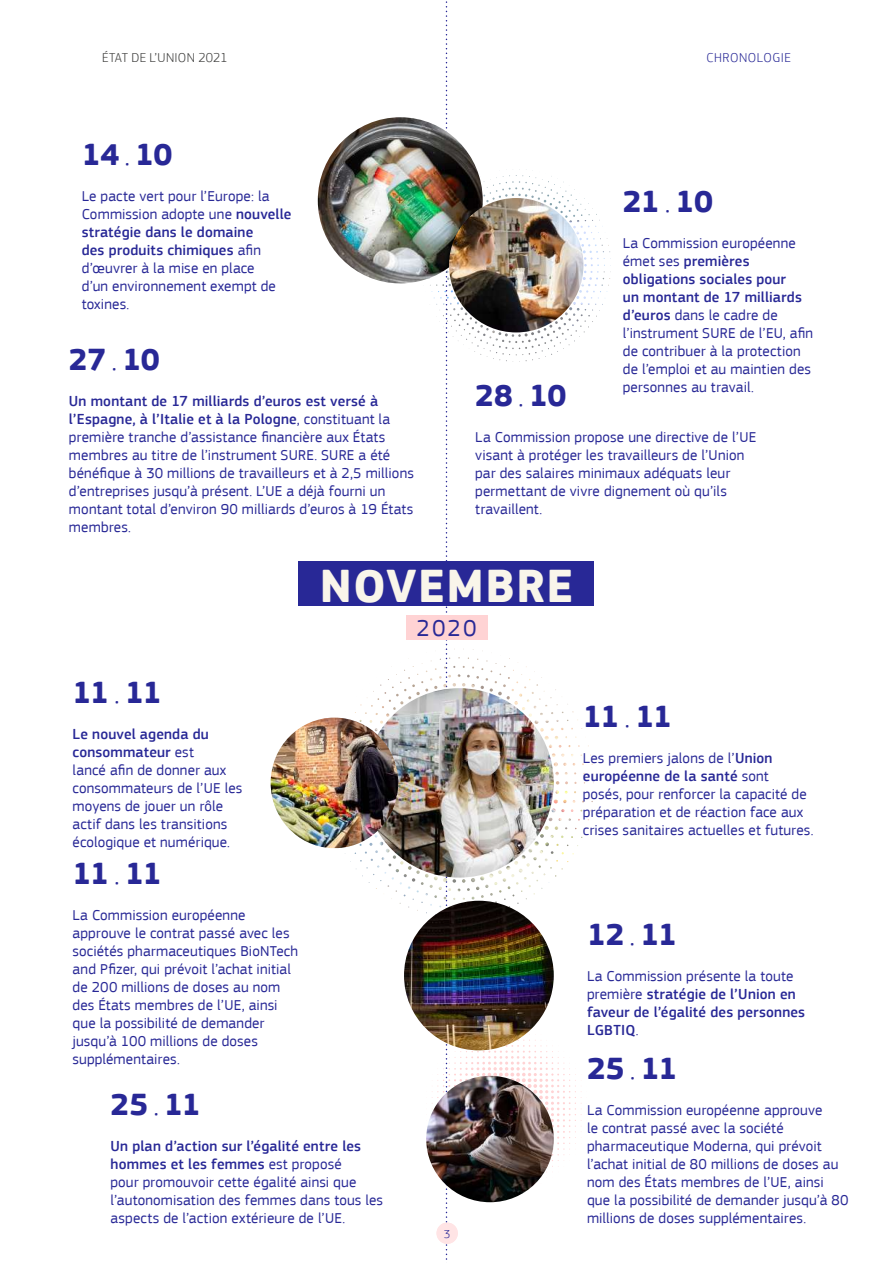
<style>
.page{position:relative;width:893px;height:1263px;background:#fff}
.page>*{position:absolute;margin:0;border:0;box-sizing:border-box;transform-origin:0 0}
.t1{font:700 48px "EC Square Sans Pro";letter-spacing:.025em;color:#f9f5ea}
.t2{font:700 31.65px "EC Square Sans Pro";letter-spacing:-.02em;color:#282896}
.t3{font:24px "EC Square Sans Pro";color:#282896}
.t4{font:15px/18px "EC Square Sans Pro";letter-spacing:.01em;color:#282896}
.t5{font:500 15px/18px "EC Square Sans Pro";letter-spacing:.01em;color:#282896}
.t6{font:300 13.5px "EC Square Sans Pro";letter-spacing:.015em;color:#3c3c3b}
.t7{font:300 13.5px "EC Square Sans Pro";letter-spacing:.04em;color:#282896}
.t8{font:300 12.15px "EC Square Sans Pro";color:#282896}
.s1{font-weight:300}
.s2{font-weight:500}
.s3{font-weight:400}
</style>
<div class="page">
<img style="left:364px;top:688px;width:190px;height:189px;border-radius:95px">
<div style="left:299px;top:561px;width:295px;height:45px;background:#282896"></div>
<div style="left:405px;top:615px;width:82px;height:25px;background:#ffd3d4"></div>
<svg style="left:426px;top:1px;width:161px;height:1259px"></svg>
<img style="left:271px;top:717px;width:127px;height:131px">
<img style="left:404px;top:901px;width:150px;height:149px;border-radius:75px">
<img style="left:426px;top:1076px;width:128px;height:126px">
<img style="left:483px;top:169px;width:75px;height:14px">
<img style="left:318px;top:117px;width:165px;height:166px">
<img style="left:449px;top:198px;width:134px;height:134px;border-radius:67px">
<div style="left:437px;top:1222px;width:21px;height:22px;background:#ffe4e5;border-radius:50%"></div>
<p class="t6" style="left:102px;top:50px;width:127px">ÉTAT DE L’UNION 2021</p>
<p class="t7" style="left:706px;top:50px;width:86px">CHRONOLOGIE</p>
<h2 class="t2" style="left:82px;top:135px;width:92px">14 <span class="s1">.</span> 10</h2>
<p class="t4" style="left:82px;top:187px;width:211px">Le pacte vert pour l’Europe: la<br>Commission adopte une <span class="s2">nouvelle stratégie dans le domaine<br>des produits chimiques</span> afin d’œuvrer à la mise en place<br>d’un environnement exempt de toxines.</p>
<h2 class="t2" style="left:623px;top:182px;width:92px">21 <span class="s1">.</span> 10</h2>
<p class="t4" style="left:623px;top:234px;width:192px">La Commission européenne émet ses <span class="s2">premières obligations sociales pour<br>un montant de 17 milliards d’euros</span> dans le cadre de l’instrument SURE de l’EU, afin de contribuer à la protection de l’emploi et au maintien des personnes au travail.</p>
<h2 class="t2" style="left:69px;top:341px;width:92px">27 <span class="s1">.</span> 10</h2>
<p class="t4" style="left:69px;top:392px;width:346px"><span class="s2">Un montant de 17 milliards d’euros est versé à l’Espagne, à l’Italie et à la Pologne</span>, constituant la première tranche d’assistance financière aux États membres au titre de l’instrument SURE. SURE a été bénéfique à 30 millions de travailleurs et à 2,5 millions d’entreprises jusqu’à présent. L’UE a déjà fourni un montant total d’environ 90 milliards d’euros à 19 États membres.</p>
<h2 class="t2" style="left:475px;top:377px;width:93px">28 <span class="s1">.</span> 10</h2>
<p class="t4" style="left:475px;top:428px;width:283px">La Commission propose une directive de l’UE visant à protéger les travailleurs de l’Union par des salaires minimaux adéquats leur permettant de vivre dignement où qu’ils travaillent.</p>
<h1 class="t1" style="left:320px;top:557px;width:255px">NOVEMBRE</h1>
<h3 class="t3" style="left:416px;top:614px;width:62px">2020</h3>
<h2 class="t2" style="left:73px;top:674px;width:91px">11 <span class="s1">.</span> 11</h2>
<p class="t4" style="left:73px;top:725px;width:171px"><span class="s2">Le nouvel agenda du consommateur</span> est<br>lancé afin de donner aux consommateurs de l’UE les moyens de jouer un rôle actif dans les transitions écologique et numérique.</p>
<h2 class="t2" style="left:73px;top:855px;width:91px">11 <span class="s1">.</span> 11</h2>
<p class="t4" style="left:73px;top:906px;width:227px">La Commission européenne approuve le contrat passé avec les sociétés pharmaceutiques BioNTech and Pfizer, qui prévoit l’achat initial de 200 millions de doses au nom des États membres de l’UE, ainsi que la possibilité de demander jusqu’à 100 millions de doses supplémentaires.</p>
<h2 class="t2" style="left:111px;top:1085px;width:92px">25 <span class="s1">.</span> 11</h2>
<p class="t4" style="left:111px;top:1137px;width:274px"><span class="s2">Un plan d’action sur l’égalité entre les hommes et les femmes</span> est proposé<br>pour promouvoir cette égalité ainsi que l’autonomisation des femmes dans tous les aspects de l’action extérieure de l’UE.</p>
<p class="t8" style="left:444px;top:1227px;width:8px">3</p>
<h2 class="t2" style="left:583px;top:697px;width:91px">11 <span class="s1">.</span> 11</h2>
<p class="t4" style="left:583px;top:749px;width:232px">Les premiers jalons de l’<span class="s2">Union européenne de la santé</span> sont<br>posés, pour renforcer la capacité de préparation et de réaction face aux crises sanitaires actuelles et futures.</p>
<h2 class="t2" style="left:587px;top:916px;width:92px">12 <span class="s1">.</span> 11</h2>
<p class="t5" style="left:587px;top:967px;width:220px"><span class="s3">La Commission présente la toute première</span> stratégie de l’Union en faveur de l’égalité des personnes<br>LGBTIQ<span class="s3">.</span></p>
<h2 class="t2" style="left:587px;top:1050px;width:92px">25 <span class="s1">.</span> 11</h2>
<p class="t4" style="left:587px;top:1101px;width:263px">La Commission européenne approuve<br>le contrat passé avec la société pharmaceutique Moderna, qui prévoit l’achat initial de 80 millions de doses au nom des États membres de l’UE, ainsi que la possibilité de demander jusqu’à 80 millions de doses supplémentaires.</p>
</div>
